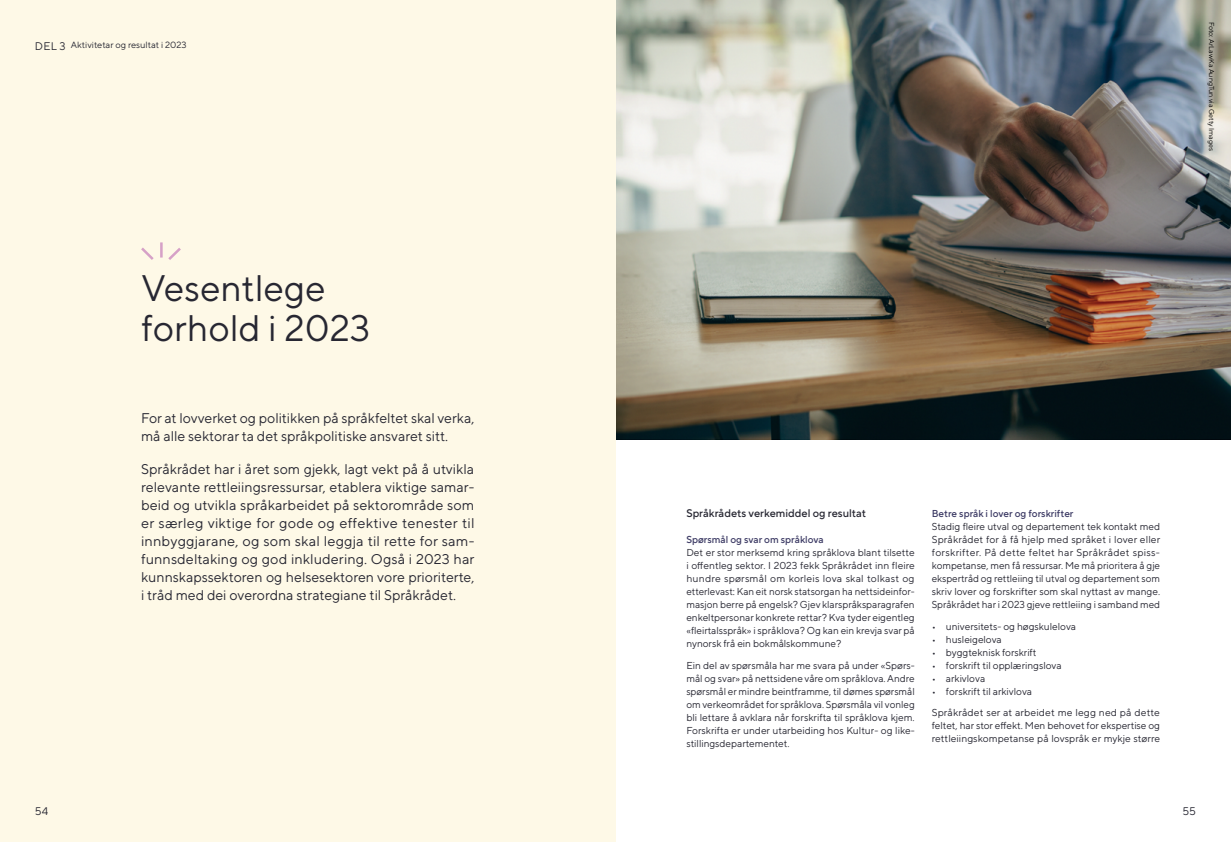
<style>
.page{position:relative;width:1231px;height:842px;background:#fff}
.page>*{position:absolute;margin:0;border:0;box-sizing:border-box;transform-origin:0 0}
.t1{font:36.7px/39.8px "TT Norms Pro";color:#272732}
.t2{font:14px/18px "TT Norms Pro";color:#272732}
.t3{font:500 11px "TT Norms Pro";color:#272732}
.t4{font:11px "TT Norms Pro";letter-spacing:.01em;color:#272732}
.t5{font:10px/13px "TT Norms Pro";color:#272732;text-align:justify}
.t6{font:500 10px "TT Norms Pro";color:#3c3a64}
.t7{font:9px "TT Norms Pro";color:#272732}
.t8{font:7px "TT Norms Pro";color:#000}
</style>
<div class="page">
<img style="left:615px;top:0;width:615px;height:439px">
<div style="left:0;top:0;width:615px;height:842px;background:#fef9e7"></div>
<svg style="left:141px;top:242px;width:40px;height:18px"></svg>
<p class="t4" style="left:35px;top:39px;width:32px">DEL 3</p>
<p class="t7" style="left:71px;top:39px;width:117px">Aktivitetar og resultat i 2023</p>
<h1 class="t1" style="left:141px;top:267px;width:231px">Vesentlege forhold i 2023</h1>
<p class="t4" style="left:35px;top:804px;width:15px">54</p>
<h2 class="t2" style="left:141px;top:409px;width:335px">For at lovverket og politikken på språkfeltet skal verka, må alle sektorar ta det språkpolitiske ansvaret sitt.</h2>
<p class="t2" style="left:141px;top:459px;width:335px;text-align:justify">Språkrådet har i året som gjekk, lagt vekt på å utvikla relevante rettleiingsressursar, etablera viktige samar&shy;beid og utvikla språkarbeidet på sektorområde som er særleg viktige for gode og effektive tenester til innbyggjarane, og som skal leggja til rette for sam&shy;funnsdeltaking og god inkludering. Også i 2023 har kunnskapssektoren og helsesektoren vore prioriterte, i tråd med dei overordna strategiane til Språkrådet.</p>
<p class="t8" style="left:1215px;top:22px;width:131px;rotate:90deg">Foto: ArLawKa AungTun via Getty Images</p>
<p class="t3" style="left:686px;top:506px;width:181px">Språkrådets verkemiddel og resultat</p>
<p class="t6" style="left:686px;top:533px;width:139px">Spørsmål og svar om språklova</p>
<p class="t5" style="left:686px;top:546px;width:230px">Det er stor merksemd kring språklova blant tilsette i offentleg sektor. I 2023 fekk Språkrådet inn fleire hundre spørsmål om korleis lova skal tolkast og etterlevast: Kan eit norsk statsorgan ha nettsideinfor&shy;masjon berre på engelsk? Gjev klarspråksparagrafen enkeltpersonar konkrete rettar? Kva tyder eigentleg «fleirtalsspråk» i språklova? Og kan ein krevja svar på nynorsk frå ein bokmålskommune?</p>
<p class="t5" style="left:686px;top:658px;width:230px">Ein del av spørsmåla har me svara på under «Spørs&shy;mål og svar» på nettsidene våre om språklova. Andre spørsmål er mindre beintframme, til dømes spørsmål om verkeområdet for språklova. Spørsmåla vil vonleg bli lettare å avklara når forskrifta til språklova kjem.<br>Forskrifta er under utarbeiding hos Kultur- og like&shy;stillingsdepartementet.</p>
<p class="t6" style="left:931px;top:507px;width:143px">Betre språk i lover og forskrifter</p>
<p class="t5" style="left:931px;top:520px;width:230px">Stadig fleire utval og departement tek kontakt med Språkrådet for å få hjelp med språket i lover eller forskrifter. På dette feltet har Språkrådet spiss&shy;kompetanse, men få ressursar. Me må prioritera å gje ekspertråd og rettleiing til utval og departement som skriv lover og forskrifter som skal nyttast av mange.<br>Språkrådet har i 2023 gjeve rettleiing i samband med</p>
<p class="t5" style="left:931px;top:619px;width:146px">• universitets- og høgskulelova</p>
<p class="t5" style="left:931px;top:632px;width:72px">• husleigelova</p>
<p class="t5" style="left:931px;top:645px;width:106px">• byggteknisk forskrift</p>
<p class="t5" style="left:931px;top:658px;width:131px">• forskrift til opplæringslova</p>
<p class="t5" style="left:931px;top:671px;width:55px">• arkivlova</p>
<p class="t5" style="left:931px;top:680px;width:230px;line-height:21.5px">• forskrift til arkivlova<br>Språkrådet ser at arbeidet me legg ned på dette</p>
<p class="t5" style="left:931px;top:719px;width:230px">feltet, har stor effekt. Men behovet for ekspertise og rettleiingskompetanse på lovspråk er mykje større</p>
<p class="t4" style="left:1182px;top:804px;width:15px">55</p>
</div>
